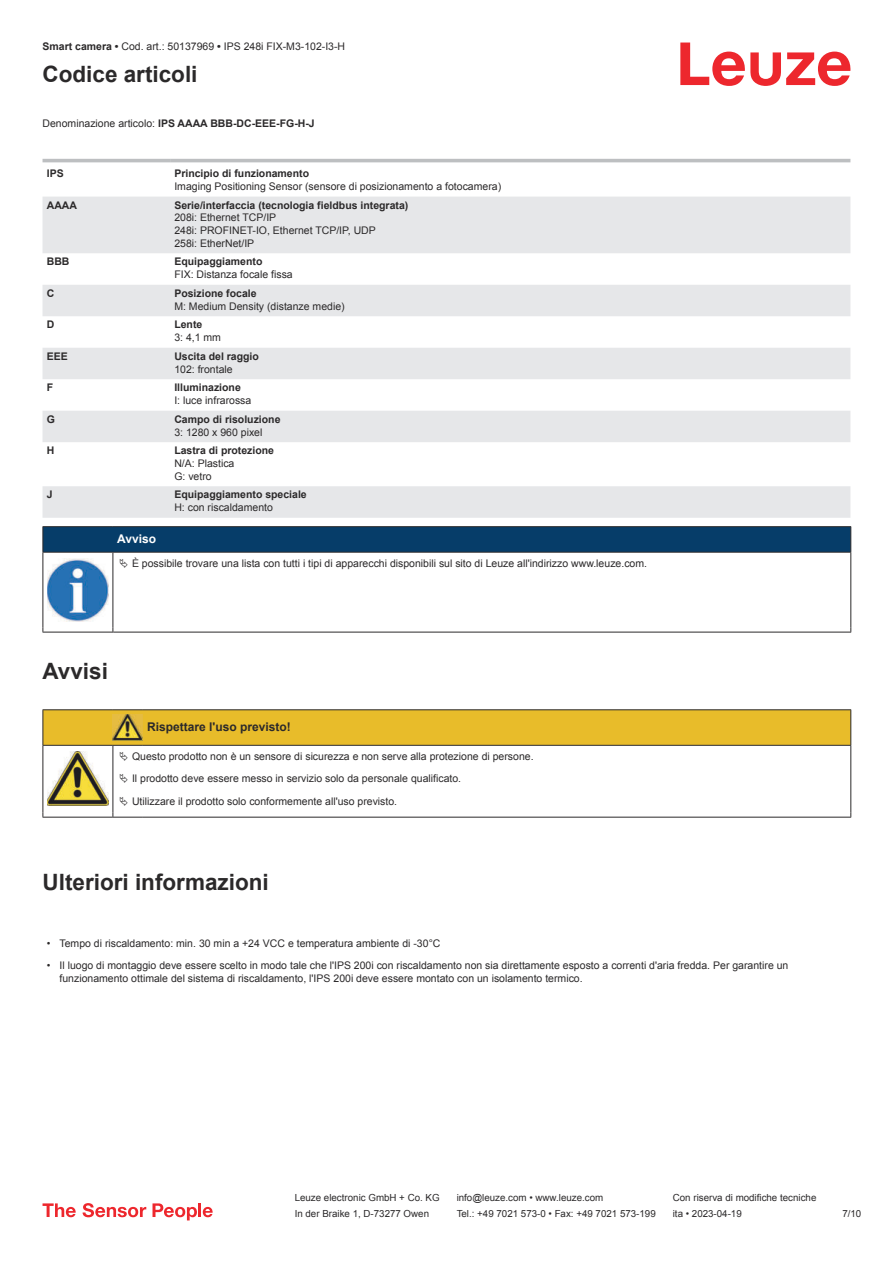
<style>
.page{position:relative;width:893px;height:1263px;background:#fff}
.page>*{position:absolute;margin:0;border:0;box-sizing:border-box;transform-origin:0 0}
.t1{font:700 22.5px "Arial";color:#2b292a}
.t2{font:700 12px "Arial";color:#2b292a}
.t3{font:700 12px "Arial";color:#fff}
.t4{font:10.5px/12.6px "Arial";color:#2b292a}
.t5{font:700 10.5px "Arial";color:#2b292a}
.t6{font:9.75px "Arial";color:#2b292a}
.s1{font-weight:700}
.s2{font-weight:400}
</style>
<div class="page">
<svg style="left:680px;top:43px;width:170px;height:43px"></svg>
<svg style="left:43px;top:158px;width:807px;height:39px"></svg>
<svg style="left:43px;top:197px;width:807px;height:321px;fill:#e6e7e9"></svg>
<hr style="left:43px;top:159px;width:127px;height:3px;background:#bdbfc1">
<hr style="left:170px;top:159px;width:680px;height:3px;background:#bdbfc1">
<svg style="left:43px;top:1203px;width:33px;height:14px"></svg>
<svg style="left:83px;top:1203px;width:63px;height:14px"></svg>
<svg style="left:153px;top:1203px;width:44px;height:17px"></svg>
<hr style="left:198px;top:1203px;width:3px;height:14px;background:#ed272d">
<svg style="left:203px;top:1207px;width:10px;height:10px"></svg>
<svg style="left:44px;top:553px;width:806px;height:79px"></svg>
<hr style="left:43px;top:526px;width:70px;height:1px;background:#2b292a">
<hr style="left:43px;top:552px;width:70px;height:1px;background:#2b292a">
<hr style="left:113px;top:526px;width:738px;height:1px;background:#2b292a">
<svg style="left:43px;top:527px;width:808px;height:25px;background:#063c67"></svg>
<hr style="left:113px;top:552px;width:738px;height:1px;background:#2b292a">
<hr style="left:43px;top:553px;width:1px;height:75px;background:#2b292a">
<hr style="left:113px;top:553px;width:1px;height:75px;background:#2b292a">
<hr style="left:850px;top:553px;width:1px;height:75px;background:#2b292a">
<hr style="left:43px;top:632px;width:70px;height:1px;background:#2b292a">
<hr style="left:113px;top:632px;width:738px;height:1px;background:#2b292a">
<img style="left:47px;top:559px;width:61px;height:62px">
<div style="left:115px;top:553px;width:734px;height:22px;background:#fff"></div>
<div style="left:44px;top:710px;width:806px;height:35px;background:#e8bc2a"></div>
<svg style="left:44px;top:746px;width:806px;height:71px"></svg>
<hr style="left:43px;top:709px;width:70px;height:1px;background:#2b292a">
<hr style="left:43px;top:710px;width:1px;height:35px;background:#2b292a">
<hr style="left:43px;top:745px;width:70px;height:1px;background:#2b292a">
<hr style="left:113px;top:709px;width:30px;height:1px;background:#2b292a">
<hr style="left:113px;top:745px;width:30px;height:1px;background:#2b292a">
<hr style="left:143px;top:709px;width:708px;height:1px;background:#2b292a">
<hr style="left:850px;top:710px;width:1px;height:35px;background:#2b292a">
<hr style="left:143px;top:745px;width:708px;height:1px;background:#2b292a">
<hr style="left:43px;top:746px;width:1px;height:67px;background:#2b292a">
<hr style="left:113px;top:746px;width:1px;height:67px;background:#2b292a">
<hr style="left:850px;top:746px;width:1px;height:67px;background:#2b292a">
<hr style="left:43px;top:817px;width:70px;height:1px;background:#2b292a">
<hr style="left:113px;top:817px;width:30px;height:1px;background:#2b292a">
<hr style="left:143px;top:817px;width:708px;height:1px;background:#2b292a">
<img style="left:113px;top:714px;width:30px;height:26px">
<img style="left:47px;top:752px;width:61px;height:53px">
<svg style="left:115px;top:746px;width:734px;height:67px"></svg>
<svg style="left:120px;top:752px;width:8px;height:9px"></svg>
<svg style="left:120px;top:774px;width:8px;height:9px"></svg>
<svg style="left:120px;top:796px;width:8px;height:9px"></svg>
<p class="t4" style="left:43px;top:41px;width:304px"><span class="s1">Smart camera •</span> Cod. art.: 50137969 <span class="s1">•</span> IPS 248i FIX-M3-102-I3-H</p>
<h1 class="t1" style="left:43px;top:66px;width:157px">Codice articoli</h1>
<p class="t5" style="left:43px;top:119px;width:274px"><span class="s2">Denominazione articolo:</span> IPS AAAA BBB-DC-EEE-FG-H-J</p>
<p class="t5" style="left:47px;top:170px;width:18px">IPS</p>
<p class="t5" style="left:174px;top:170px;width:136px">Principio di funzionamento</p>
<p class="t4" style="left:174px;top:181px;width:328px">Imaging Positioning Sensor (sensore di posizionamento a fotocamera)</p>
<p class="t5" style="left:47px;top:201px;width:32px">AAAA</p>
<p class="t5" style="left:174px;top:201px;width:235px">Serie/interfaccia (tecnologia fieldbus integrata)</p>
<p class="t4" style="left:174px;top:212px;width:203px">208i: Ethernet TCP/IP<br>248i: PROFINET-IO, Ethernet TCP/IP, UDP<br>258i: EtherNet/IP</p>
<p class="t5" style="left:47px;top:258px;width:24px">BBB</p>
<p class="t5" style="left:174px;top:258px;width:90px">Equipaggiamento</p>
<p class="t4" style="left:174px;top:269px;width:120px">FIX: Distanza focale fissa</p>
<p class="t5" style="left:47px;top:289px;width:9px">C</p>
<p class="t5" style="left:174px;top:289px;width:84px">Posizione focale</p>
<p class="t4" style="left:174px;top:300px;width:172px">M: Medium Density (distanze medie)</p>
<p class="t5" style="left:47px;top:321px;width:9px">D</p>
<p class="t5" style="left:174px;top:321px;width:30px">Lente</p>
<p class="t4" style="left:174px;top:332px;width:48px">3: 4,1 mm</p>
<p class="t5" style="left:47px;top:352px;width:23px">EEE</p>
<p class="t5" style="left:174px;top:352px;width:86px">Uscita del raggio</p>
<p class="t4" style="left:174px;top:363px;width:60px">102: frontale</p>
<p class="t5" style="left:47px;top:384px;width:8px">F</p>
<p class="t5" style="left:174px;top:384px;width:68px">Illuminazione</p>
<p class="t4" style="left:174px;top:395px;width:79px">I: luce infrarossa</p>
<p class="t5" style="left:47px;top:415px;width:10px">G</p>
<p class="t5" style="left:174px;top:415px;width:108px">Campo di risoluzione</p>
<p class="t4" style="left:174px;top:426px;width:90px">3: 1280 x 960 pixel</p>
<p class="t5" style="left:47px;top:447px;width:9px">H</p>
<p class="t5" style="left:174px;top:447px;width:101px">Lastra di protezione</p>
<p class="t4" style="left:174px;top:458px;width:62px">N/A: Plastica<br>G: vetro</p>
<p class="t5" style="left:47px;top:491px;width:7px">J</p>
<p class="t5" style="left:174px;top:491px;width:134px">Equipaggiamento speciale</p>
<p class="t4" style="left:174px;top:502px;width:100px">H: con riscaldamento</p>
<p class="t3" style="left:117px;top:534px;width:40px">Avviso</p>
<p class="t4" style="left:132px;top:558px;width:517px">È possibile trovare una lista con tutti i tipi di apparecchi disponibili sul sito di Leuze all'indirizzo www.leuze.com.</p>
<h1 class="t1" style="left:43px;top:663px;width:67px">Avvisi</h1>
<p class="t2" style="left:147px;top:722px;width:145px">Rispettare l'uso previsto!</p>
<p class="t4" style="left:132px;top:746px;width:403px;line-height:22.4px">Questo prodotto non è un sensore di sicurezza e non serve alla protezione di persone.<br>Il prodotto deve essere messo in servizio solo da personale qualificato.<br>Utilizzare il prodotto solo conformemente all'uso previsto.</p>
<h1 class="t1" style="left:43px;top:873px;width:228px">Ulteriori informazioni</h1>
<p class="t4" style="left:47px;top:938px;width:395px">• Tempo di riscaldamento: min. 30 min a +24 VCC e temperatura ambiente di -30°C</p>
<p class="t4" style="left:60px;top:960px;width:730px;text-indent:-13px">• Il luogo di montaggio deve essere scelto in modo tale che l'IPS 200i con riscaldamento non sia direttamente esposto a correnti d'aria fredda. Per garantire un funzionamento ottimale del sistema di riscaldamento, l'IPS 200i deve essere montato con un isolamento termico.</p>
<p class="t6" style="left:295px;top:1194px;width:146px">Leuze electronic GmbH + Co. KG</p>
<p class="t6" style="left:457px;top:1194px;width:148px">info@leuze.com • www.leuze.com</p>
<p class="t6" style="left:673px;top:1194px;width:145px">Con riserva di modifiche tecniche</p>
<p class="t6" style="left:295px;top:1210px;width:136px">In der Braike 1, D-73277 Owen</p>
<p class="t6" style="left:457px;top:1210px;width:201px">Tel.: +49 7021 573-0 • Fax: +49 7021 573-199</p>
<p class="t6" style="left:673px;top:1210px;width:70px">ita • 2023-04-19</p>
<p class="t6" style="left:842px;top:1210px;width:20px">7 /10</p>
</div>
